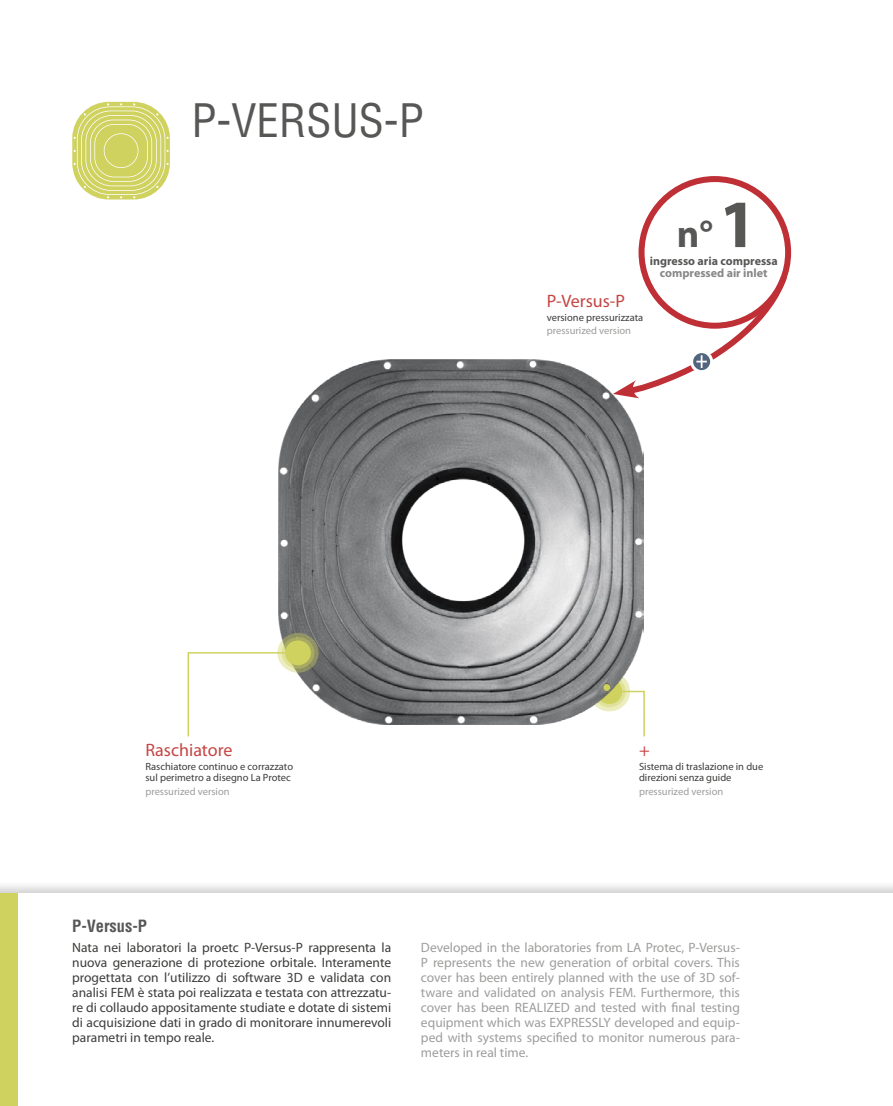
<style>
.page{position:relative;width:893px;height:1106px;background:#fff}
.page>*{position:absolute;margin:0;border:0;box-sizing:border-box;transform-origin:0 0}
.t1{font:condensed 45px "Helvetica";color:#575756}
.t2{font:700 38.7px "Myriad Pro";color:#575756}
.t3{font:18px "Myriad Pro";color:#c44544}
.t4{font:700 condensed 16.5px "Helvetica";color:#575756}
.t5{font:13.5px/15px "Myriad Pro";color:#9d9d9c;text-align:justify}
.t6{font:13.5px/15px "Myriad Pro";color:#3c3c3b;text-align:justify}
.t7{font:700 12px "Myriad Pro";color:#575756}
.t8{font:700 12px "Myriad Pro";color:#878787}
.t9{font:10.5px/11.2px "Myriad Pro";color:#3c3c3b}
.t10{font:10.5px "Myriad Pro";color:#9d9d9c}
.s1{font-size:68.25px}
</style>
<div class="page">
<div style="left:0;top:880px;width:893px;height:226px;background:#000;opacity:.2"></div>
<div style="left:0;top:893px;width:893px;height:213px;background:#fff"></div>
<svg style="left:643px;top:690px;width:2px;height:47px"></svg>
<div style="left:638px;top:176px;width:153px;height:153px;border:6px solid #be2f36;border-radius:50%"></div>
<svg style="left:640px;top:269px;width:150px;height:122px"></svg>
<img style="left:278px;top:359px;width:365px;height:366px">
<div style="left:0;top:893px;width:17px;height:213px;background:#cfd25f"></div>
<svg style="left:72px;top:102px;width:98px;height:97px"></svg>
<svg style="left:74px;top:103px;width:95px;height:95px;background:#d8db7f"></svg>
<svg style="left:277px;top:633px;width:42px;height:39px"></svg>
<svg style="left:282px;top:637px;width:32px;height:31px"></svg>
<div style="left:285px;top:640px;width:26px;height:25px;background:#cfd25f;border-radius:50%"></div>
<svg style="left:187px;top:651px;width:112px;height:86px"></svg>
<p class="t1" style="left:191px;top:93px;width:234px">P-VERSUS-P</p>
<p class="t2" style="left:677px;top:209px;width:82px">n°<span class="s1">1</span></p>
<p class="t8" style="left:660px;top:265px;width:109px">compressed air inlet</p>
<p class="t7" style="left:650px;top:253px;width:130px">ingresso aria compressa</p>
<p class="t3" style="left:547px;top:290px;width:80px">P-Versus-P</p>
<p class="t9" style="left:547px;top:311px;width:98px">versione pressurizzata</p>
<p class="t10" style="left:547px;top:324px;width:86px">pressurized version</p>
<p class="t3" style="left:145px;top:739px;width:89px">Raschiatore</p>
<p class="t9" style="left:145px;top:760px;width:149px">Raschiatore continuo e corrazzato sul perimetro a disegno La Protec</p>
<p class="t3" style="left:639px;top:739px;width:12px">+</p>
<p class="t9" style="left:639px;top:760px;width:126px">Sistema di traslazione in due direzioni senza guide</p>
<p class="t10" style="left:145px;top:785px;width:86px">pressurized version</p>
<p class="t10" style="left:639px;top:785px;width:86px">pressurized version</p>
<p class="t4" style="left:72px;top:916px;width:76px">P-Versus-P</p>
<p class="t6" style="left:72px;top:940px;width:320px">Nata nei laboratori la proetc P-Versus-P rappresenta la nuova generazione di protezione orbitale. Interamente progettata con l’utilizzo di software 3D e validata con analisi FEM è stata poi realizzata e testata con attrezzatu&shy;re di collaudo appositamente studiate e dotate di sistemi di acquisizione dati in grado di monitorare innumerevoli parametri in tempo reale.</p>
<p class="t5" style="left:421px;top:940px;width:320px">Developed in the laboratories from LA Protec, P-Versus-P represents the new generation of orbital covers. This cover has been entirely planned with the use of 3D sof&shy;tware and validated on analysis FEM. Furthermore, this cover has been REALIZED and tested with final testing equipment which was EXPRESSLY developed and equip&shy;ped with systems specified to monitor numerous para&shy;meters in real time.</p>
</div>
